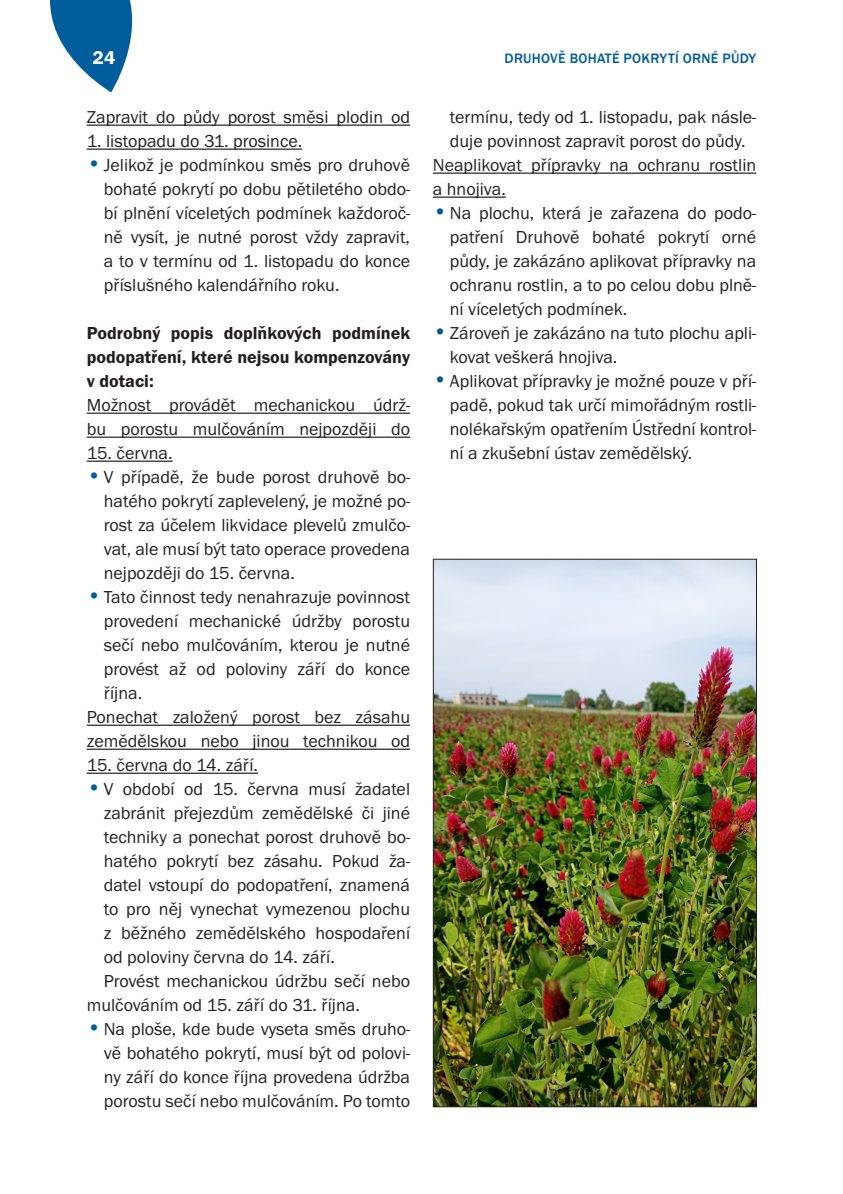
<style>
.page{position:relative;width:843px;height:1194px;background:#fff}
.page>*{position:absolute;margin:0;border:0;box-sizing:border-box;transform-origin:0 0}
.TEXT_9b_ODRAŽENÍ{font:18px/24px "Franklin Gothic Itc TEE";color:#231f20;text-align:justify}
.TEXT_9b_BEZ_ODRAŽENÍ{font:18px/24px "Franklin Gothic Itc TEE";color:#231f20}
.PODNASPIS_PODMÍNKA_9{font:600 18px/24px "Franklin Gothic Itc TEE";color:#231f20;text-align:justify}
.t1{font:16px "Franklin Demi";color:#fff}
.t2{font:500 14px "Franklin Gothic";letter-spacing:.02em;color:#005d9c}
.s1{font-family:"Franklin Gothic";font-weight:500;font-size:22px;color:#005d9c}
</style>
<div class="page">
<svg style="left:50px;top:0;width:83px;height:92px"></svg>
<hr style="left:87px;top:125px;width:323px;height:1px;background:#231f20">
<hr style="left:87px;top:149px;width:215px;height:1px;background:#231f20">
<hr style="left:87px;top:413px;width:323px;height:1px;background:#231f20">
<hr style="left:87px;top:437px;width:323px;height:1px;background:#231f20">
<hr style="left:87px;top:461px;width:86px;height:1px;background:#231f20">
<hr style="left:87px;top:725px;width:323px;height:1px;background:#231f20">
<hr style="left:87px;top:749px;width:323px;height:1px;background:#231f20">
<hr style="left:87px;top:773px;width:171px;height:1px;background:#231f20">
<hr style="left:433px;top:173px;width:323px;height:1px;background:#231f20">
<hr style="left:433px;top:197px;width:73px;height:1px;background:#231f20">
<img style="left:435px;top:561px;width:319px;height:544px">
<p class="t1" style="left:92px;top:46px;width:25px">24</p>
<p class="t2" style="left:504px;top:50px;width:253px">DRUHOVĚ BOHATÉ POKRYTÍ ORNÉ PŮDY</p>
<p class="TEXT_9b_BEZ_ODRAŽENÍ" style="left:87px;top:106px;width:325px">Zapravit do půdy porost směsi plodin od</p>
<p class="TEXT_9b_BEZ_ODRAŽENÍ" style="left:87px;top:130px;width:217px">1. listopadu do 31. prosince.</p>
<p class="TEXT_9b_ODRAŽENÍ" style="left:104px;top:154px;width:308px;text-indent:-17px"><span class="s1">•</span>Jelikož je podmínkou směs pro druhově bohaté pokrytí po dobu pětiletého obdo&shy;bí plnění víceletých podmínek každoroč&shy;ně vysít, je nutné porost vždy zapravit, a to v termínu od 1. listopadu do konce příslušného kalendářního roku.</p>
<p class="PODNASPIS_PODMÍNKA_9" style="left:87px;top:321px;width:325px">Podrobný popis doplňkových podmínek podopatření, které nejsou kompenzovány v dotaci:</p>
<p class="TEXT_9b_BEZ_ODRAŽENÍ" style="left:87px;top:394px;width:325px">Možnost provádět mechanickou údrž&shy;bu porostu mulčováním nejpozději do</p>
<p class="TEXT_9b_BEZ_ODRAŽENÍ" style="left:87px;top:442px;width:87px">15. června.</p>
<p class="TEXT_9b_ODRAŽENÍ" style="left:104px;top:466px;width:308px;text-indent:-17px"><span class="s1">•</span>V případě, že bude porost druhově bo&shy;hatého pokrytí zaplevelený, je možné po&shy;rost za účelem likvidace plevelů zmulčo&shy;vat, ale musí být tato operace provedena nejpozději do 15. června.</p>
<p class="TEXT_9b_ODRAŽENÍ" style="left:104px;top:586px;width:308px;text-indent:-17px"><span class="s1">•</span>Tato činnost tedy nenahrazuje povinnost provedení mechanické údržby porostu sečí nebo mulčováním, kterou je nutné provést až od poloviny září do konce října.</p>
<p class="TEXT_9b_BEZ_ODRAŽENÍ" style="left:87px;top:706px;width:325px">Ponechat založený porost bez zásahu zemědělskou nebo jinou technikou od</p>
<p class="TEXT_9b_BEZ_ODRAŽENÍ" style="left:87px;top:754px;width:173px">15. června do 14. září.</p>
<p class="TEXT_9b_ODRAŽENÍ" style="left:104px;top:778px;width:308px;text-indent:-17px"><span class="s1">•</span>V období od 15. června musí žadatel zabránit přejezdům zemědělské či jiné techniky a ponechat porost druhově bo&shy;hatého pokrytí bez zásahu. Pokud ža&shy;datel vstoupí do podopatření, znamená to pro něj vynechat vymezenou plochu z běžného zemědělského hospodaření od poloviny června do 14. září.</p>
<p class="TEXT_9b_ODRAŽENÍ" style="left:87px;top:970px;width:325px;text-indent:17px">Provést mechanickou údržbu sečí nebo mulčováním od 15. září do 31. října.</p>
<p class="TEXT_9b_ODRAŽENÍ" style="left:104px;top:1018px;width:308px;text-indent:-17px"><span class="s1">•</span>Na ploše, kde bude vyseta směs druho&shy;vě bohatého pokrytí, musí být od polovi&shy;ny září do konce října provedena údržba porostu sečí nebo mulčováním. Po tomto</p>
<p class="TEXT_9b_ODRAŽENÍ" style="left:450px;top:106px;width:308px">termínu, tedy od 1. listopadu, pak násle&shy;duje povinnost zapravit porost do půdy.</p>
<p class="TEXT_9b_BEZ_ODRAŽENÍ" style="left:433px;top:154px;width:325px">Neaplikovat přípravky na ochranu rostlin a hnojiva.</p>
<p class="TEXT_9b_ODRAŽENÍ" style="left:450px;top:202px;width:308px;text-indent:-17px"><span class="s1">•</span>Na plochu, která je zařazena do podo&shy;patření Druhově bohaté pokrytí orné půdy, je zakázáno aplikovat přípravky na ochranu rostlin, a to po celou dobu plně&shy;ní víceletých podmínek.</p>
<p class="TEXT_9b_ODRAŽENÍ" style="left:450px;top:322px;width:308px;text-indent:-17px"><span class="s1">•</span>Zároveň je zakázáno na tuto plochu apli&shy;kovat veškerá hnojiva.</p>
<p class="TEXT_9b_ODRAŽENÍ" style="left:450px;top:370px;width:308px;text-indent:-17px"><span class="s1">•</span>Aplikovat přípravky je možné pouze v pří&shy;padě, pokud tak určí mimořádným rostli&shy;nolékařským opatřením Ústřední kontrol&shy;ní a zkušební ústav zemědělský.</p>
</div>
